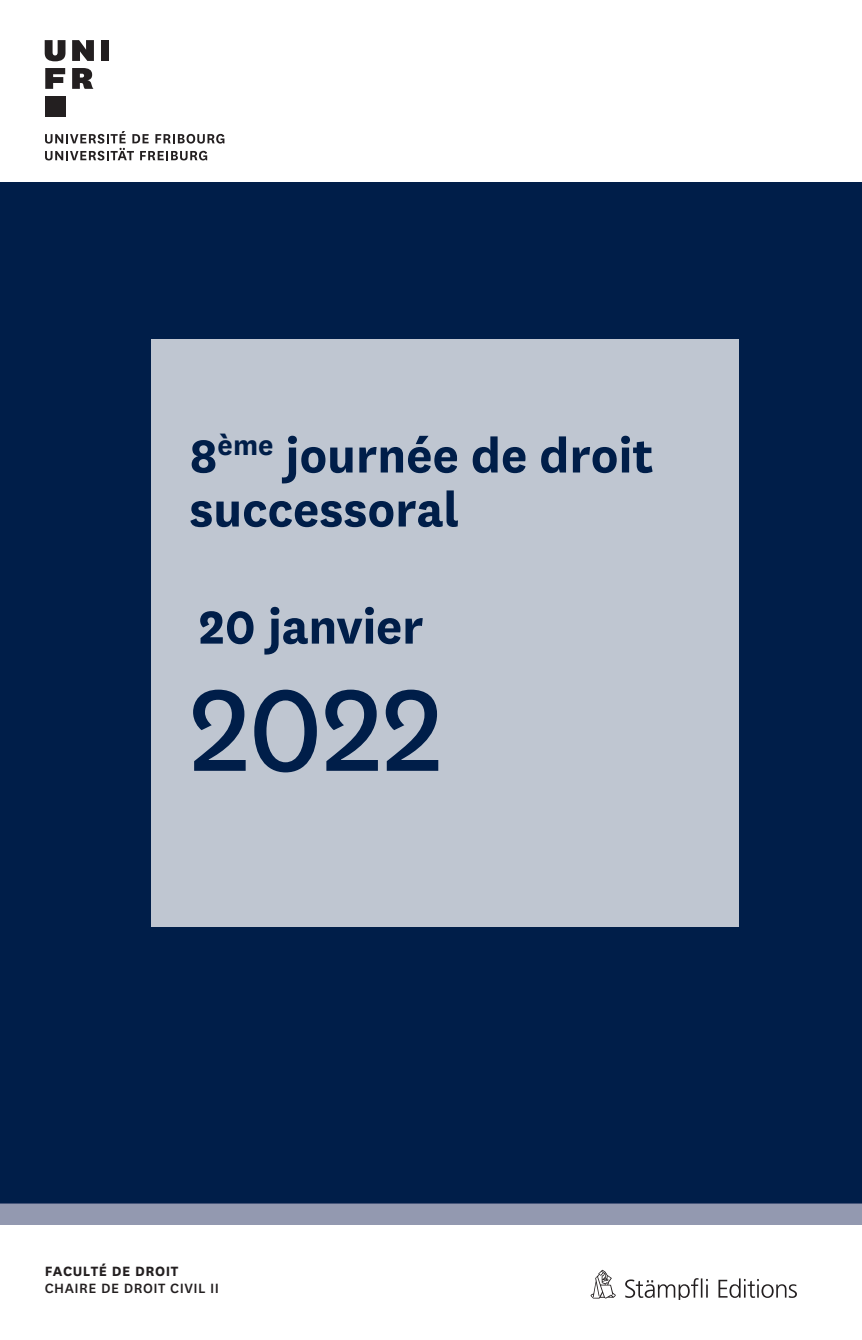
<style>
.page{position:relative;width:862px;height:1340px;background:#fff}
.page>*{position:absolute;margin:0;border:0;box-sizing:border-box;transform-origin:0 0}
.t1{font:135px "National Uni Fr";color:#001e49}
.t2{font:700 54px/54px "National Uni Fr";color:#001e49}
.Fakultät{font:500 15.75px "National Uni Fr";letter-spacing:.03em;color:#231f20}
.Universität{font:700 15.75px "National Uni Fr";letter-spacing:.03em;color:#231f20}
</style>
<div class="page">
<div style="left:0;top:182px;width:861px;height:1021px;background:#001e49"></div>
<svg style="left:45px;top:131px;width:179px;height:29px"></svg>
<svg style="left:45px;top:40px;width:20px;height:21px"></svg>
<svg style="left:72px;top:40px;width:22px;height:21px"></svg>
<div style="left:101px;top:40px;width:8px;height:21px;background:#231f20"></div>
<svg style="left:45px;top:68px;width:20px;height:21px"></svg>
<div style="left:45px;top:96px;width:20px;height:21px;background:#231f20"></div>
<svg style="left:72px;top:68px;width:21px;height:21px"></svg>
<div style="left:0;top:1203px;width:861px;height:21px;background:#9399b0"></div>
<div style="left:151px;top:340px;width:587px;height:586px;background:#bfc6d1"></div>
<svg style="left:590px;top:1269px;width:25px;height:29px"></svg>
<svg style="left:625px;top:1278px;width:82px;height:21px"></svg>
<svg style="left:718px;top:1278px;width:78px;height:19px"></svg>
<p class="t2" style="left:189px;top:425px;width:465px">8<sup>ème</sup> journée de droit successoral</p>
<p class="t2" style="left:198px;top:596px;width:226px">20 janvier</p>
<h1 class="t1" style="left:189px;top:639px;width:255px">2022</h1>
<p class="Universität" style="left:45px;top:1260px;width:135px">FACULTÉ DE DROIT</p>
<p class="Fakultät" style="left:45px;top:1277px;width:176px">CHAIRE DE DROIT CIVIL II</p>
</div>
